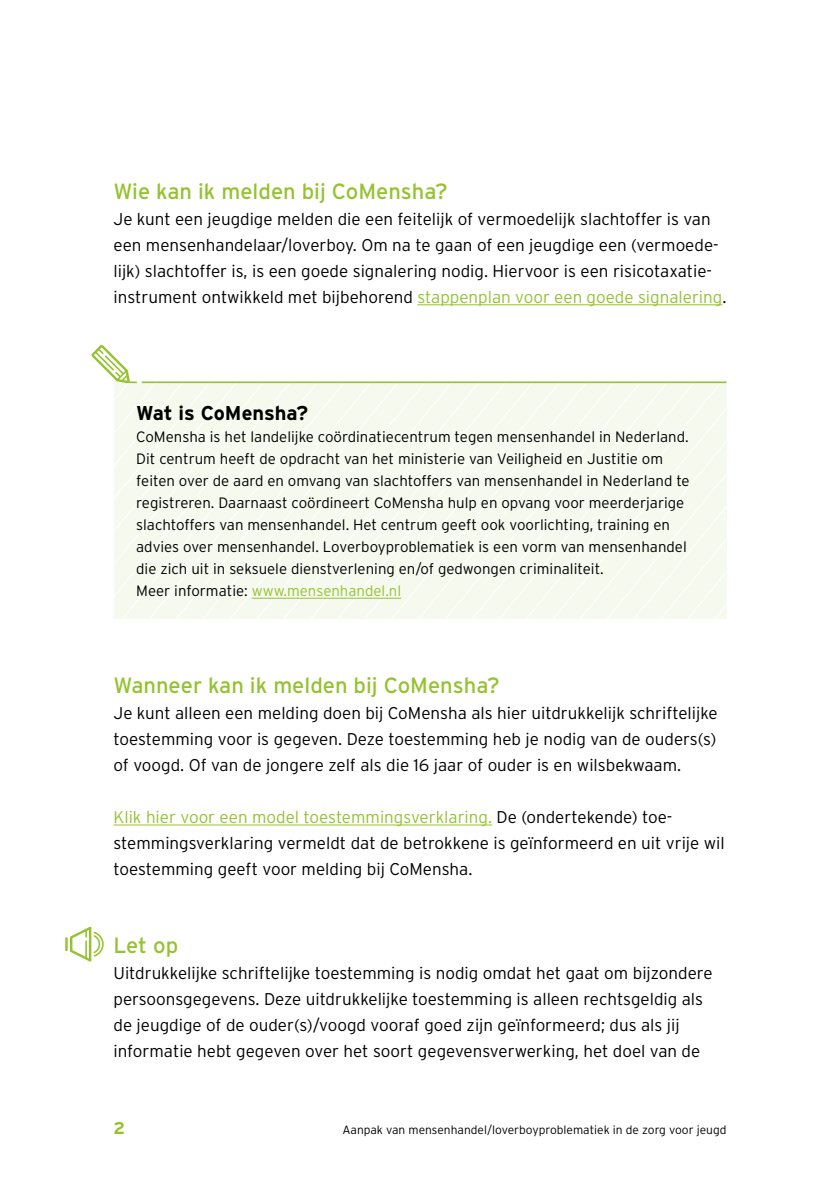
<style>
.page{position:relative;width:840px;height:1191px;background:#fff}
.page>*{position:absolute;margin:0;border:0;box-sizing:border-box;transform-origin:0 0}
.t1{font:22px "Interstate";color:#95c230}
.t2{font:700 20px "Interstate";color:#000}
.t3{font:300 17px/26px "Interstate";color:#000}
.t4{font:700 17px "Interstate";color:#95c230}
.t5{font:300 15px/22px "Interstate";color:#000}
.t6{font:300 12px "Interstate";color:#000}
.s1{color:#95c230}
</style>
<div class="page">
<hr style="left:417px;top:304px;width:305px;height:1px;background:#95c230">
<hr style="left:113px;top:824px;width:379px;height:1px;background:#95c230">
<div style="left:691px;top:383px;width:27px;height:236px;background:#f6f9ee"></div>
<div style="left:664px;top:383px;width:27px;height:236px;background:#f6f9ee"></div>
<div style="left:637px;top:383px;width:27px;height:236px;background:#f6f9ee"></div>
<div style="left:610px;top:383px;width:27px;height:236px;background:#f6f9ee"></div>
<div style="left:584px;top:383px;width:26px;height:236px;background:#f6f9ee"></div>
<div style="left:557px;top:383px;width:27px;height:236px;background:#f6f9ee"></div>
<div style="left:530px;top:383px;width:27px;height:236px;background:#f6f9ee"></div>
<div style="left:503px;top:383px;width:27px;height:236px;background:#f6f9ee"></div>
<div style="left:476px;top:383px;width:27px;height:236px;background:#f6f9ee"></div>
<div style="left:449px;top:383px;width:27px;height:236px;background:#f6f9ee"></div>
<div style="left:422px;top:383px;width:27px;height:236px;background:#f6f9ee"></div>
<div style="left:395px;top:383px;width:27px;height:236px;background:#f6f9ee"></div>
<div style="left:368px;top:383px;width:27px;height:236px;background:#f6f9ee"></div>
<div style="left:342px;top:383px;width:26px;height:236px;background:#f6f9ee"></div>
<div style="left:315px;top:383px;width:27px;height:236px;background:#f6f9ee"></div>
<div style="left:288px;top:383px;width:27px;height:236px;background:#f6f9ee"></div>
<div style="left:261px;top:383px;width:27px;height:236px;background:#f6f9ee"></div>
<hr style="left:251px;top:598px;width:150px;height:1px;background:#95c230">
<hr style="left:142px;top:381px;width:584px;height:2px;background:#95c230">
<svg style="left:91px;top:345px;width:170px;height:274px"></svg>
<hr style="left:65px;top:937px;width:3px;height:14px;background:#95c230">
<svg style="left:70px;top:926px;width:34px;height:35px"></svg>
<p class="t1" style="left:113px;top:178px;width:336px">Wie kan ik melden bij CoMensha?</p>
<p class="t3" style="left:113px;top:205px;width:614px">Je kunt een jeugdige melden die een feitelijk of vermoedelijk slachtoffer is van een mensenhandelaar/loverboy. Om na te gaan of een jeugdige een (vermoede&shy;lijk) slachtoffer is, is een goede signalering nodig. Hiervoor is een risicotaxatie&shy;instrument ontwikkeld met bijbehorend <span class="s1">stappenplan voor een goede signalering</span>.</p>
<p class="t2" style="left:136px;top:402px;width:173px">Wat is CoMensha?</p>
<p class="t5" style="left:136px;top:426px;width:554px">CoMensha is het landelijke coördinatiecentrum tegen mensenhandel in Nederland.<br>Dit centrum heeft de opdracht van het ministerie van Veiligheid en Justitie om feiten over de aard en omvang van slachtoffers van mensenhandel in Nederland te registreren. Daarnaast coördineert CoMensha hulp en opvang voor meerderjarige slachtoffers van mensenhandel. Het centrum geeft ook voorlichting, training en advies over mensenhandel. Loverboyproblematiek is een vorm van mensenhandel die zich uit in seksuele dienstverlening en/of gedwongen criminaliteit.<br>Meer informatie: <span class="s1">www.mensenhandel.nl</span></p>
<p class="t1" style="left:113px;top:672px;width:387px">Wanneer kan ik melden bij CoMensha?</p>
<p class="t3" style="left:113px;top:699px;width:605px;text-align:justify">Je kunt alleen een melding doen bij CoMensha als hier uitdrukkelijk schriftelijke toestemming voor is gegeven. Deze toestemming heb je nodig van de ouders(s) of voogd. Of van de jongere zelf als die 16 jaar of ouder is en wilsbekwaam.</p>
<p class="t3" style="left:113px;top:803px;width:612px"><span class="s1">Klik hier voor een model toestemmingsverklaring.</span> De (ondertekende) toe&shy;stemmingsverklaring vermeldt dat de betrokkene is geïnformeerd en uit vrije wil toestemming geeft voor melding bij CoMensha.</p>
<p class="t1" style="left:113px;top:932px;width:66px">Let op</p>
<p class="t3" style="left:113px;top:959px;width:600px">Uitdrukkelijke schriftelijke toestemming is nodig omdat het gaat om bijzondere persoonsgegevens. Deze uitdrukkelijke toestemming is alleen rechtsgeldig als de jeugdige of de ouder(s)/voogd vooraf goed zijn geïnformeerd; dus als jij informatie hebt gegeven over het soort gegevensverwerking, het doel van de</p>
<p class="t4" style="left:113px;top:1118px;width:13px">2</p>
<p class="t6" style="left:342px;top:1123px;width:385px">Aanpak van mensenhandel/loverboyproblematiek in de zorg voor jeugd</p>
</div>
